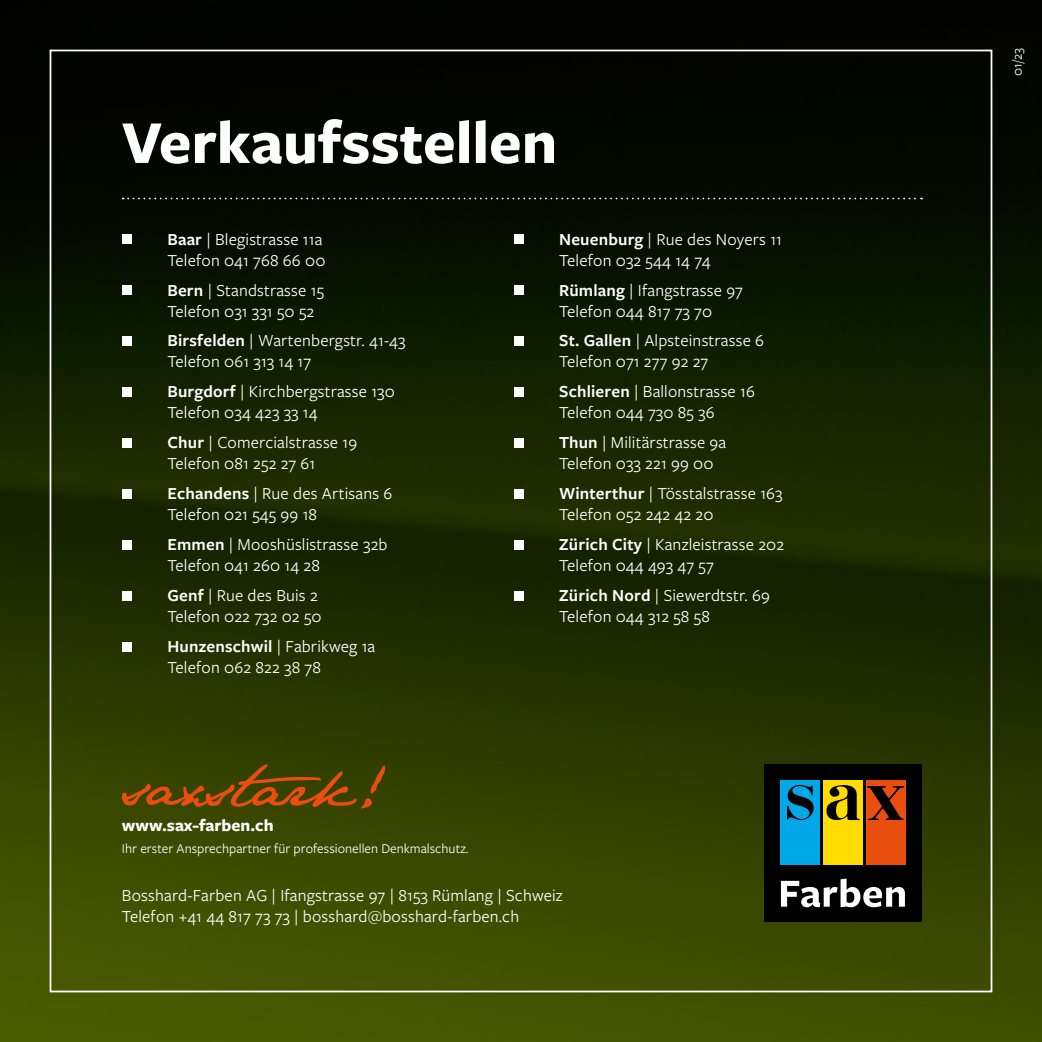
<style>
.page{position:relative;width:1042px;height:1042px;background:#fff}
.page>*{position:absolute;margin:0;border:0;box-sizing:border-box;transform-origin:0 0}
.t1{font:700 63px "Freight Sans Pro";color:#fff}
.t2{font:17.5px/21px "Freight Sans Pro";letter-spacing:.01em;color:#fff}
.t3{font:700 17.5px "Freight Sans Pro";color:#fff}
.t4{font:14px "Freight Sans Pro";color:#fff}
.s1{font-weight:600}
</style>
<div class="page">
<img style="left:0;top:0;width:1042px;height:1042px">
<svg style="left:123px;top:198px;width:799px;height:1px"></svg>
<svg style="left:122px;top:764px;width:263px;height:47px"></svg>
<div style="left:122px;top:234px;width:10px;height:10px;background:#fff"></div>
<div style="left:122px;top:285px;width:10px;height:10px;background:#fff"></div>
<div style="left:122px;top:336px;width:10px;height:10px;background:#fff"></div>
<div style="left:122px;top:387px;width:10px;height:10px;background:#fff"></div>
<div style="left:122px;top:438px;width:10px;height:10px;background:#fff"></div>
<div style="left:122px;top:489px;width:10px;height:10px;background:#fff"></div>
<div style="left:122px;top:540px;width:10px;height:10px;background:#fff"></div>
<div style="left:122px;top:591px;width:10px;height:10px;background:#fff"></div>
<div style="left:122px;top:642px;width:10px;height:10px;background:#fff"></div>
<div style="left:513px;top:234px;width:10px;height:10px;background:#fff"></div>
<div style="left:513px;top:285px;width:10px;height:10px;background:#fff"></div>
<div style="left:513px;top:336px;width:10px;height:10px;background:#fff"></div>
<div style="left:513px;top:387px;width:10px;height:10px;background:#fff"></div>
<div style="left:513px;top:438px;width:10px;height:10px;background:#fff"></div>
<div style="left:513px;top:489px;width:10px;height:10px;background:#fff"></div>
<div style="left:513px;top:540px;width:10px;height:10px;background:#fff"></div>
<div style="left:513px;top:591px;width:10px;height:10px;background:#fff"></div>
<div style="left:764px;top:764px;width:158px;height:158px;background:#000"></div>
<div style="left:823px;top:780px;width:40px;height:85px;background:#fd0"></div>
<svg style="left:826px;top:785px;width:33px;height:36px"></svg>
<div style="left:780px;top:780px;width:40px;height:85px;background:#00a8e7"></div>
<svg style="left:787px;top:784px;width:27px;height:37px"></svg>
<div style="left:866px;top:780px;width:39px;height:85px;background:#e94e0f"></div>
<svg style="left:867px;top:786px;width:37px;height:34px"></svg>
<svg style="left:781px;top:878px;width:124px;height:29px"></svg>
<h1 class="t1" style="left:122px;top:99px;width:437px">Verkaufsstellen</h1>
<p class="t2" style="left:167px;top:228px;width:160px"><span class="s1">Baar</span> | Blegistrasse 11a<br>Telefon 041 768 66 00</p>
<p class="t2" style="left:167px;top:279px;width:158px"><span class="s1">Bern</span> | Standstrasse 15<br>Telefon 031 331 50 52</p>
<p class="t2" style="left:167px;top:329px;width:239px"><span class="s1">Birsfelden</span> | Wartenbergstr. 41-43<br>Telefon 061 313 14 17</p>
<p class="t2" style="left:167px;top:380px;width:229px"><span class="s1">Burgdorf</span> | Kirchbergstrasse 130<br>Telefon 034 423 33 14</p>
<p class="t2" style="left:167px;top:431px;width:191px"><span class="s1">Chur</span> | Comercialstrasse 19<br>Telefon 081 252 27 61</p>
<p class="t2" style="left:167px;top:482px;width:226px"><span class="s1">Echandens</span> | Rue des Artisans 6<br>Telefon 021 545 99 18</p>
<p class="t2" style="left:167px;top:533px;width:222px"><span class="s1">Emmen</span> | Mooshüslistrasse 32b<br>Telefon 041 260 14 28</p>
<p class="t2" style="left:167px;top:584px;width:156px"><span class="s1">Genf</span> | Rue des Buis 2<br>Telefon 022 732 02 50</p>
<p class="t2" style="left:167px;top:635px;width:209px"><span class="s1">Hunzenschwil</span> | Fabrikweg 1a<br>Telefon 062 822 38 78</p>
<p class="t3" style="left:122px;top:813px;width:153px">www.sax-farben.ch</p>
<p class="t4" style="left:122px;top:839px;width:348px">Ihr erster Ansprechpartner für professionellen Denkmalschutz.</p>
<p class="t2" style="left:559px;top:228px;width:224px"><span class="s1">Neuenburg</span> | Rue des Noyers 11<br>Telefon 032 544 14 74</p>
<p class="t2" style="left:559px;top:279px;width:185px"><span class="s1">Rümlang</span> | Ifangstrasse 97<br>Telefon 044 817 73 70</p>
<p class="t2" style="left:559px;top:329px;width:206px"><span class="s1">St. Gallen</span> | Alpsteinstrasse 6<br>Telefon 071 277 92 27</p>
<p class="t2" style="left:559px;top:380px;width:197px"><span class="s1">Schlieren</span> | Ballonstrasse 16<br>Telefon 044 730 85 36</p>
<p class="t2" style="left:559px;top:431px;width:169px"><span class="s1">Thun</span> | Militärstrasse 9a<br>Telefon 033 221 99 00</p>
<p class="t2" style="left:559px;top:482px;width:225px"><span class="s1">Winterthur</span> | Tösstalstrasse 163<br>Telefon 052 242 42 20</p>
<p class="t2" style="left:559px;top:533px;width:226px"><span class="s1">Zürich City</span> | Kanzleistrasse 202<br>Telefon 044 493 47 57</p>
<p class="t2" style="left:559px;top:584px;width:212px"><span class="s1">Zürich Nord</span> | Siewerdtstr. 69<br>Telefon 044 312 58 58</p>
<p class="t2" style="left:122px;top:884px;width:442px">Bosshard-Farben AG | Ifangstrasse 97 | 8153 Rümlang | Schweiz<br>Telefon +41 44 817 73 73 | bosshard@bosshard-farben.ch</p>
<p class="t4" style="left:1008px;top:76px;width:29px;rotate:-90deg">01/23</p>
</div>
